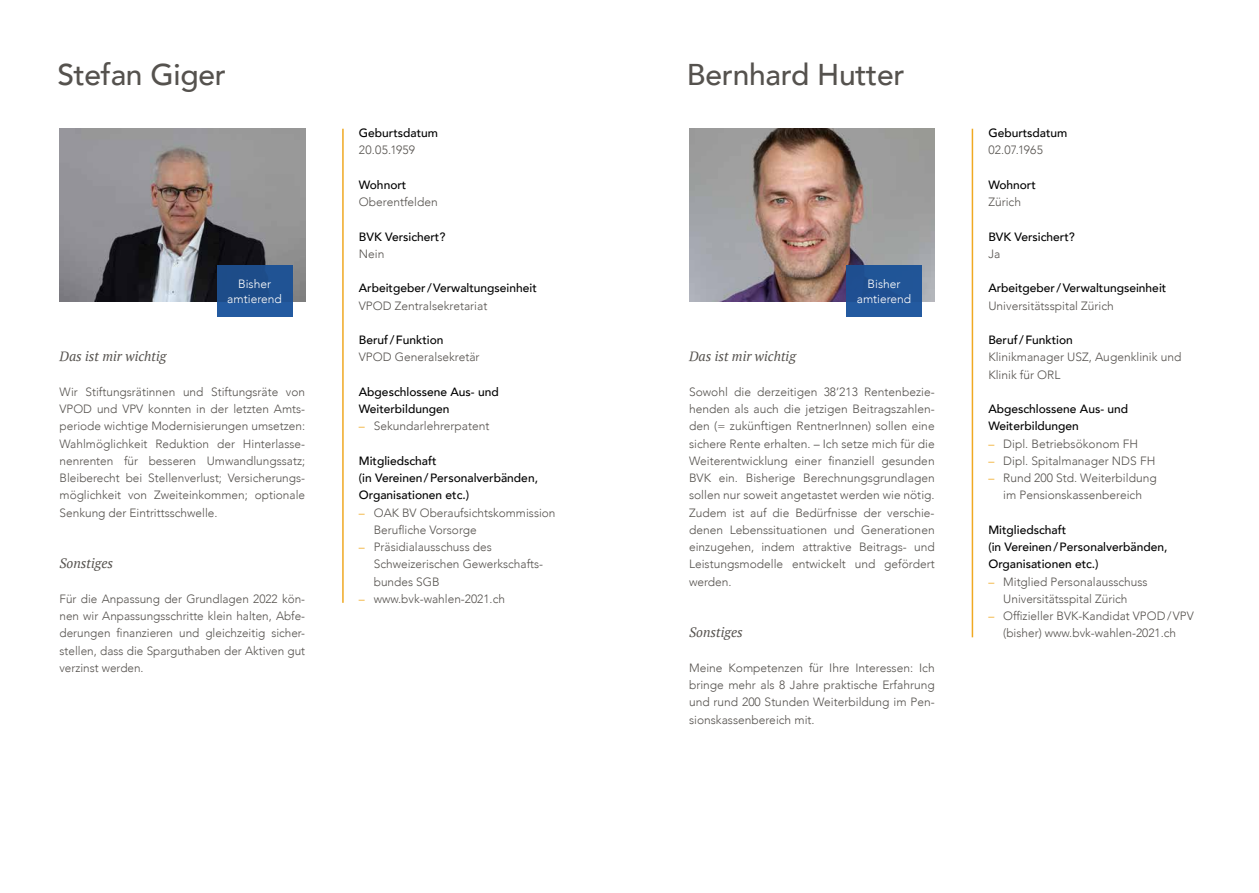
<style>
.page{position:relative;width:1259px;height:893px;background:#fff}
.page>*{position:absolute;margin:0;border:0;box-sizing:border-box;transform-origin:0 0}
.t1{font:500 30px "Avenir";letter-spacing:-.01em;color:#55524e}
.t2{font:italic 13.5px "PT Serif";color:#55524e}
.t3{font:300 12px/17.2px "Avenir";color:#55524e;text-align:justify}
.t4{font:500 12px/17.2px "Avenir";color:#000}
.t5{font:300 12px/15px "Avenir";color:#fff;text-align:center}
.s1{color:#f0a922}
</style>
<div class="page">
<img style="left:689px;top:129px;width:245px;height:172px">
<hr style="left:971px;top:129px;width:2px;height:508px;background:#f0a922">
<div style="left:846px;top:265px;width:76px;height:52px;background:#205597"></div>
<img style="left:60px;top:129px;width:245px;height:172px">
<hr style="left:342px;top:129px;width:2px;height:474px;background:#f0a922">
<div style="left:217px;top:265px;width:75px;height:52px;background:linear-gradient(to bottom,#1c4a86,#22589d)"></div>
<h1 class="t1" style="left:57px;top:49px;width:170px">Stefan Giger</h1>
<h1 class="t1" style="left:687px;top:49px;width:219px">Bernhard Hutter</h1>
<p class="t5" style="left:227px;top:276px;width:56px">Bisher amtierend</p>
<p class="t2" style="left:60px;top:348px;width:108px">Das ist mir wichtig</p>
<p class="t3" style="left:60px;top:383px;width:247px">Wir Stiftungsrätinnen und Stiftungsräte von VPOD und VPV konnten in der letzten Amts&shy;periode wichtige Modernisierungen umsetzen:<br>Wahlmöglichkeit Reduktion der Hinterlasse&shy;nenrenten für besseren Umwandlungssatz; Bleiberecht bei Stellenverlust; Versicherungs&shy;möglichkeit von Zweiteinkommen; optionale Senkung der Eintrittsschwelle.</p>
<p class="t2" style="left:60px;top:555px;width:55px">Sonstiges</p>
<p class="t3" style="left:60px;top:590px;width:247px">Für die Anpassung der Grundlagen 2022 kön&shy;nen wir Anpassungsschritte klein halten, Abfe&shy;derungen finanzieren und gleichzeitig sicher&shy;stellen, dass die Sparguthaben der Aktiven gut verzinst werden.</p>
<p class="t4" style="left:359px;top:124px;width:81px">Geburtsdatum</p>
<p class="t3" style="left:359px;top:142px;width:58px">20.05.1959</p>
<p class="t4" style="left:359px;top:175px;width:49px">Wohnort</p>
<p class="t3" style="left:359px;top:193px;width:80px">Oberentfelden</p>
<p class="t4" style="left:359px;top:227px;width:88px">BVK Versichert?</p>
<p class="t3" style="left:359px;top:245px;width:27px">Nein</p>
<p class="t4" style="left:359px;top:279px;width:179px">Arbeitgeber/Verwaltungseinheit</p>
<p class="t3" style="left:359px;top:297px;width:130px">VPOD Zentralsekretariat</p>
<p class="t4" style="left:359px;top:331px;width:86px">Beruf/Funktion</p>
<p class="t3" style="left:359px;top:349px;width:122px">VPOD Generalsekretär</p>
<p class="t4" style="left:359px;top:382px;width:141px">Abgeschlossene Aus- und<br>Weiterbildungen</p>
<p class="t3" style="left:359px;top:417px;width:132px"><span class="s1">–</span> Sekundarlehrerpatent</p>
<p class="t4" style="left:359px;top:451px;width:181px">Mitgliedschaft<br>(in Vereinen/Personalverbänden,<br>Organisationen etc.)</p>
<p class="t3" style="left:374px;top:504px;width:183px;text-indent:-15px"><span class="s1">–</span> OAK BV Oberaufsichtskommission<br>Berufliche Vorsorge</p>
<p class="t3" style="left:374px;top:538px;width:170px;text-align:left;text-indent:-15px"><span class="s1">–</span> Präsidialausschuss des<br>Schweizerischen Gewerkschafts&shy;bundes SGB</p>
<p class="t3" style="left:359px;top:590px;width:148px"><span class="s1">–</span> www.bvk-wahlen-2021.ch</p>
<p class="t5" style="left:857px;top:276px;width:56px">Bisher amtierend</p>
<p class="t2" style="left:689px;top:348px;width:108px">Das ist mir wichtig</p>
<p class="t3" style="left:689px;top:383px;width:247px">Sowohl die derzeitigen 38’213 Rentenbezie&shy;henden als auch die jetzigen Beitragszahlen&shy;den (= zukünftigen RentnerInnen) sollen eine sichere Rente erhalten. – Ich setze mich für die Weiterentwicklung einer finanziell gesunden BVK ein. Bisherige Berechnungsgrundlagen sollen nur soweit angetastet werden wie nötig.<br>Zudem ist auf die Bedürfnisse der verschie&shy;denen Lebenssituationen und Generationen einzugehen, indem attraktive Beitrags- und Leistungsmodelle entwickelt und gefördert werden.</p>
<p class="t2" style="left:689px;top:624px;width:55px">Sonstiges</p>
<p class="t3" style="left:689px;top:659px;width:247px">Meine Kompetenzen für Ihre Interessen: Ich bringe mehr als 8 Jahre praktische Erfahrung und rund 200 Stunden Weiterbildung im Pen&shy;sionskassenbereich mit.</p>
<p class="t4" style="left:988px;top:124px;width:81px">Geburtsdatum</p>
<p class="t3" style="left:988px;top:142px;width:56px">02.07.1965</p>
<p class="t4" style="left:988px;top:175px;width:49px">Wohnort</p>
<p class="t3" style="left:988px;top:193px;width:34px">Zürich</p>
<p class="t4" style="left:988px;top:227px;width:88px">BVK Versichert?</p>
<p class="t3" style="left:988px;top:245px;width:14px">Ja</p>
<p class="t4" style="left:988px;top:279px;width:179px">Arbeitgeber/Verwaltungseinheit</p>
<p class="t3" style="left:988px;top:297px;width:127px">Universitätsspital Zürich</p>
<p class="t4" style="left:988px;top:331px;width:86px">Beruf/Funktion</p>
<p class="t3" style="left:988px;top:348px;width:194px">Klinikmanager USZ, Augenklinik und<br>Klinik für ORL</p>
<p class="t4" style="left:988px;top:400px;width:141px">Abgeschlossene Aus- und<br>Weiterbildungen</p>
<p class="t3" style="left:988px;top:435px;width:151px"><span class="s1">–</span> Dipl. Betriebsökonom FH</p>
<p class="t3" style="left:988px;top:452px;width:168px"><span class="s1">–</span> Dipl. Spitalmanager NDS FH</p>
<p class="t3" style="left:988px;top:469px;width:170px;text-align:center"><span class="s1">–</span> Rund 200 Std. Weiterbildung im Pensionskassenbereich</p>
<p class="t4" style="left:988px;top:520px;width:181px">Mitgliedschaft<br>(in Vereinen/Personalverbänden,<br>Organisationen etc.)</p>
<p class="t3" style="left:988px;top:573px;width:161px;text-align:center"><span class="s1">–</span> Mitglied Personalausschuss<br>Universitätsspital Zürich</p>
<p class="t3" style="left:988px;top:607px;width:207px;text-align:center"><span class="s1">–</span> Offizieller BVK-Kandidat VPOD/VPV (bisher) www.bvk-wahlen-2021.ch</p>
</div>
